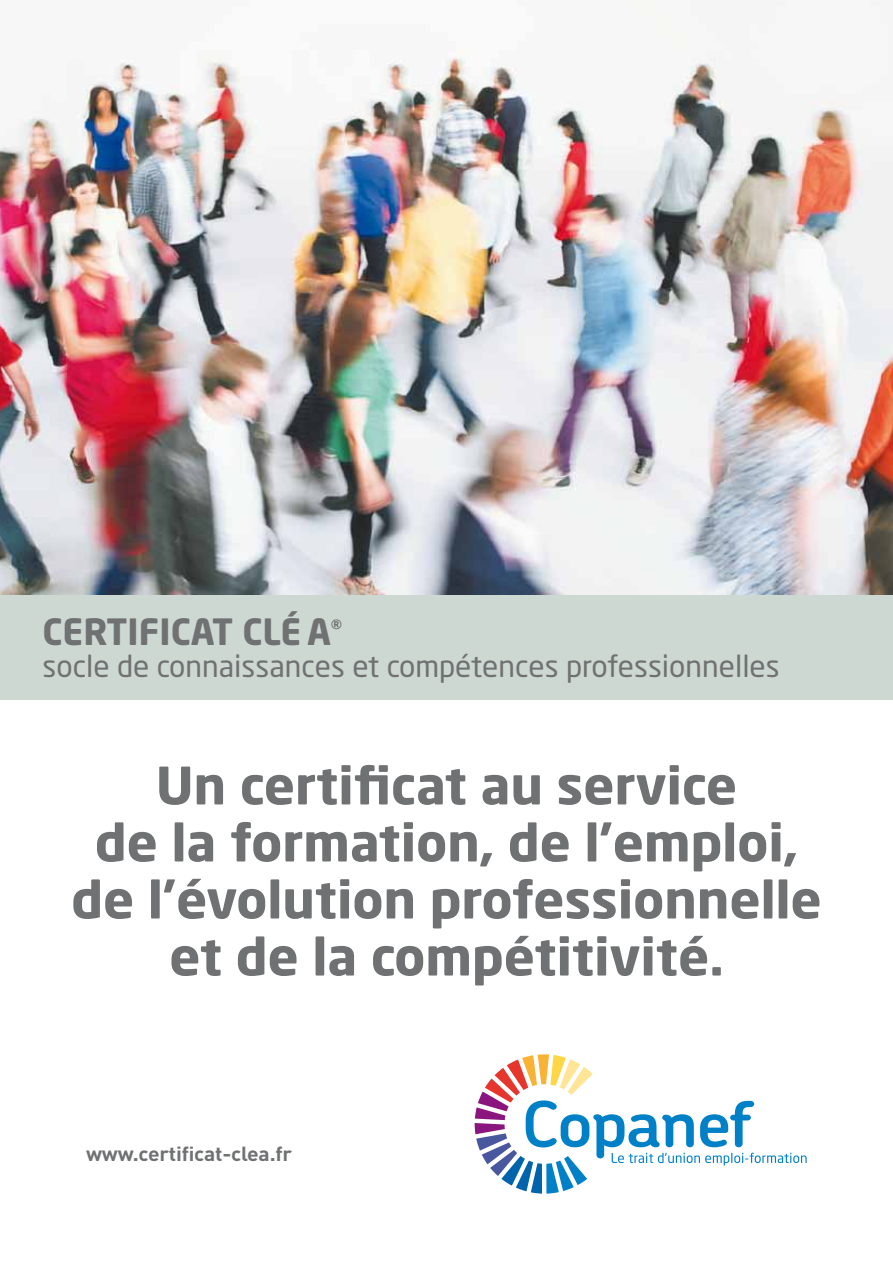
<style>
.page{position:relative;width:893px;height:1263px;background:#fff}
.page>*{position:absolute;margin:0;border:0;box-sizing:border-box;transform-origin:0 0}
.t1{font:700 51px/57px "Neo Sans Std";letter-spacing:-.005em;color:#707172;text-align:center;scale:1.05 1}
.t2{font:700 35.85px "Neo Sans Std";color:#707172}
.t3{font:29.85px "Neo Sans Std";color:#707172}
.t4{font:700 20.1px "DIN";color:#707172;scale:1.05 1}
</style>
<div class="page">
<img style="left:0;top:0;width:893px;height:595px">
<div style="left:0;top:595px;width:893px;height:104px;background:#ced8d2"></div>
<svg style="left:475px;top:1054px;width:332px;height:139px"></svg>
<p class="t2" style="left:43px;top:609px;width:301px">CERTIFICAT CLÉ A<sup>®</sup></p>
<p class="t3" style="left:43px;top:648px;width:739px">socle de connaissances et compétences professionnelles</p>
<p class="t1" style="left:71px;top:756px;width:716px">Un certificat au service<br>de la formation, de l’emploi, de l’évolution professionnelle et de la compétitivité.</p>
<p class="t4" style="left:86px;top:1140px;width:198px">www.certificat-clea.fr</p>
</div>
